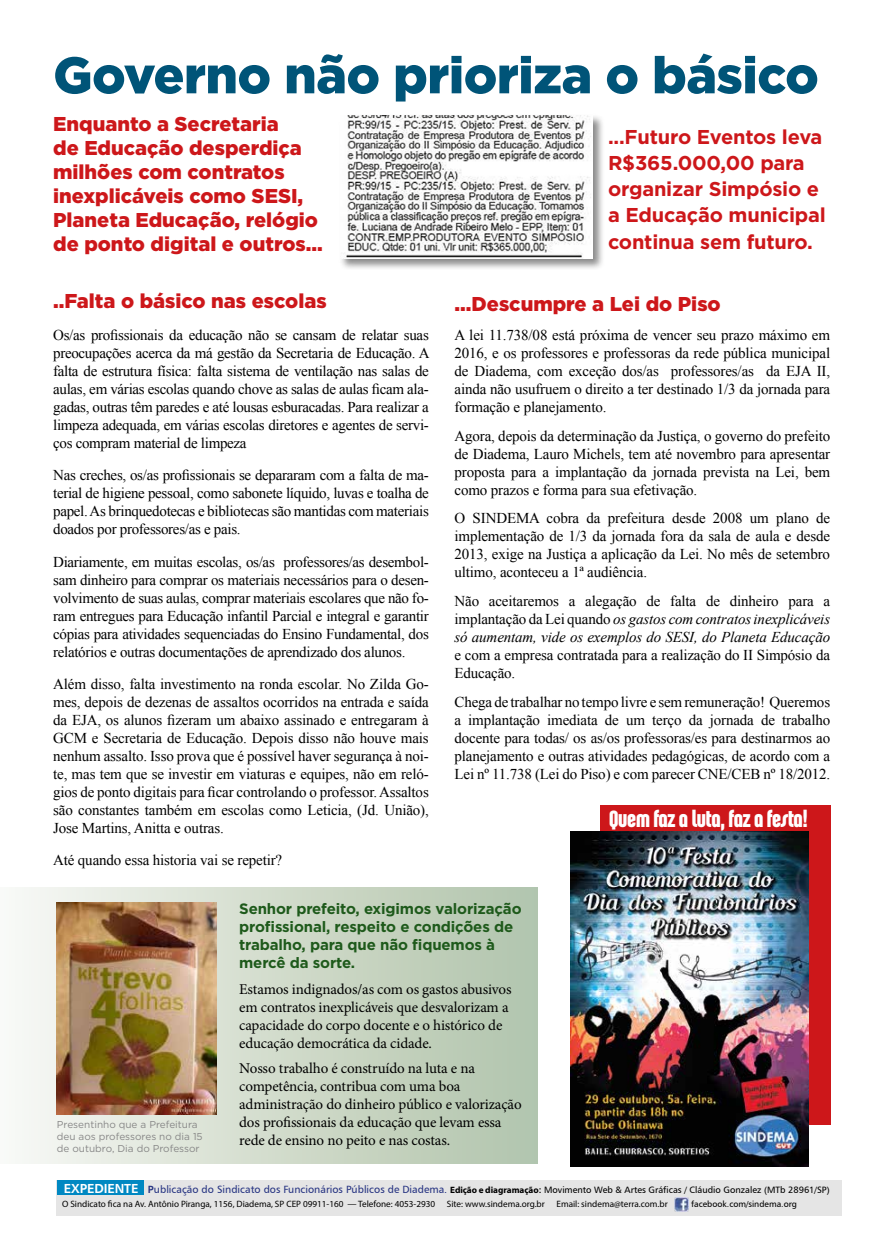
<style>
.page{position:relative;width:886px;height:1241px;background:#fff}
.page>*{position:absolute;margin:0;border:0;box-sizing:border-box;transform-origin:0 0}
.t1{font:900 51.25px "Gotham";letter-spacing:-.01em;color:#005478}
.t2{font:25px "Chalet Comprime Hong Kong Seventy";letter-spacing:-.01em;color:#fff}
.t3{font:900 20px/24px "Gotham";color:#cd171a}
.t4{font:700 20px/26.2px "Gotham";letter-spacing:-.01em;color:#cd171a}
.t5{font:15px/18px "Times New Roman";letter-spacing:-.01em;color:#000;text-align:justify}
.t6{font:15px/18px "Minion Pro";letter-spacing:-.01em;color:#000}
.t7{font:italic 15px/18px "Times New Roman";letter-spacing:-.01em;color:#000;text-align:justify}
.t8{font:700 15px/18px "Gotham";letter-spacing:-.01em;color:#1e5a1b}
.t9{font:13.12px "Humanist 777 BT Bold B";letter-spacing:-.01em;color:#fff}
.t10{font:10px/12px "Gotham";color:#878787}
.t11{font:9.12px "Myriad Pro";color:#000}
.t12{font:9.12px "Humanist 777 BT Roman B";color:#000}
.t13{font:8.62px "Humanist 777 BT Roman B";color:#000}
.s1{font-style:normal}
.s2{font-family:"Humanist 777 BT Bold B";font-size:10.5px;color:#283583}
.s3{font-size:10.5px;color:#283583}
.s4{font-family:"Myriad Pro";font-weight:700}
.s5{font-family:"Humanist 777 BT Bold B"}
</style>
<div class="page">
<div style="left:600px;top:804px;width:230px;height:320px;background:#cd171a"></div>
<div style="left:0;top:886px;width:538px;height:277px;background:linear-gradient(to right,#f5f3ef,#b1c4ab)"></div>
<div style="left:56px;top:1179px;width:786px;height:35px;background:#e5e5e5"></div>
<div style="left:57px;top:1179px;width:87px;height:15px;background:#0088c2"></div>
<img style="left:674px;top:1197px;width:14px;height:14px">
<div style="left:338px;top:113px;width:266px;height:157px;background:#000;opacity:.46"></div>
<img style="left:340px;top:115px;width:253px;height:144px">
<img style="left:57px;top:901px;width:159px;height:213px">
<img style="left:570px;top:831px;width:239px;height:335px">
<h1 class="t1" style="left:53px;top:40px;width:767px">Governo não prioriza o básico</h1>
<h3 class="t3" style="left:53px;top:112px;width:271px">Enquanto a Secretaria<br>de Educação desperdiça milhões com contratos inexplicáveis como SESI,<br>Planeta Educação, relógio de ponto digital e outros...</h3>
<h3 class="t3" style="left:53px;top:288px;width:275px">..Falta o básico nas escolas</h3>
<p class="t5" style="left:53px;top:326px;width:378px">Os/as profissionais da educação não se cansam de relatar suas preocupações acerca da má gestão da Secretaria de Educação. A falta de estrutura física: falta sistema de ventilação nas salas de aulas, em várias escolas quando chove as salas de aulas ficam ala&shy;gadas, outras têm paredes e até lousas esburacadas. Para realizar a limpeza adequada, em várias escolas diretores e agentes de servi&shy;ços compram material de limpeza</p>
<p class="t5" style="left:53px;top:466px;width:377px">Nas creches, os/as profissionais se depararam com a falta de ma&shy;terial de higiene pessoal, como sabonete líquido, luvas e toalha de papel.As brinquedotecas e bibliotecas são mantidas com materiais doados por professores/as e pais.</p>
<p class="t5" style="left:53px;top:552px;width:377px">Diariamente, em muitas escolas, os/as professores/as desembol&shy;sam dinheiro para comprar os materiais necessários para o desen&shy;volvimento de suas aulas, comprar materiais escolares que não fo&shy;ram entregues para Educação infantil Parcial e integral e garantir cópias para atividades sequenciadas do Ensino Fundamental, dos relatórios e outras documentações de aprendizado dos alunos.</p>
<p class="t5" style="left:53px;top:674px;width:377px">Além disso, falta investimento na ronda escolar. No Zilda Go&shy;mes, depois de dezenas de assaltos ocorridos na entrada e saída da EJA, os alunos fizeram um abaixo assinado e entregaram à GCM e Secretaria de Educação. Depois disso não houve mais nenhum assalto. Isso prova que é possível haver segurança à noi&shy;te, mas tem que se investir em viaturas e equipes, não em reló&shy;gios de ponto digitais para ficar controlando o professor. Assaltos são constantes também em escolas como Leticia, (Jd. União), Jose Martins, Anitta e outras.</p>
<p class="t5" style="left:53px;top:850px;width:231px">Até quando essa historia vai se repetir?</p>
<h3 class="t4" style="left:608px;top:123px;width:219px">...Futuro Eventos leva<br>R$365.000,00 para organizar Simpósio e a Educação municipal continua sem futuro.</h3>
<h3 class="t3" style="left:454px;top:292px;width:268px">...Descumpre a Lei do Piso</h3>
<p class="t5" style="left:454px;top:326px;width:377px">A lei 11.738/08 está próxima de vencer seu prazo máximo em 2016, e os professores e professoras da rede pública municipal de Diadema, com exceção dos/as professores/as da EJA II, ainda não usufruem o direito a ter destinado 1/3 da jornada para formação e planejamento.</p>
<p class="t5" style="left:454px;top:426px;width:377px">Agora, depois da determinação da Justiça, o governo do prefeito de Diadema, Lauro Michels, tem até novembro para apresentar proposta para a implantação da jornada prevista na Lei, bem como prazos e forma para sua efetivação.</p>
<p class="t5" style="left:454px;top:509px;width:377px">O SINDEMA cobra da prefeitura desde 2008 um plano de implementação de 1/3 da jornada fora da sala de aula e desde 2013, exige na Justiça a aplicação da Lei. No mês de setembro ultimo, aconteceu a 1ª audiência.</p>
<p class="t7" style="left:454px;top:591px;width:377px"><span class="s1">Não aceitaremos a alegação de falta de dinheiro para a implantação da Lei quando</span> os gastos com contratos inexplicáveis só aumentam, vide os exemplos do SESI, do Planeta Educação</p>
<p class="t5" style="left:454px;top:645px;width:377px">e com a empresa contratada para a realização do II Simpósio da<br>Educação.</p>
<p class="t5" style="left:454px;top:692px;width:377px">Chega de trabalhar no tempo livre e sem remuneração! Queremos a implantação imediata de um terço da jornada de trabalho docente para todas/ os as/os professoras/es para destinarmos ao planejamento e outras atividades pedagógicas, de acordo com a Lei nº 11.738 (Lei do Piso) e com parecer CNE/CEB nº 18/2012.</p>
<h2 class="t2" style="left:609px;top:803px;width:200px">Quem faz a luta, faz a festa!</h2>
<p class="t10" style="left:57px;top:1117px;width:147px">Presentinho que a Prefeitura deu aos professores no dia 15 de outubro, Dia do Professor</p>
<p class="t8" style="left:239px;top:899px;width:284px">Senhor prefeito, exigimos valorização profissional, respeito e condições de trabalho, para que não fiquemos à mercê da sorte.</p>
<p class="t6" style="left:239px;top:980px;width:274px">Estamos indignados/as com os gastos abusivos em contratos inexplicáveis que desvalorizam a capacidade do corpo docente e o histórico de educação democrática da cidade.</p>
<p class="t6" style="left:239px;top:1059px;width:284px">Nosso trabalho é construído na luta e na competência, contribua com uma boa administração do dinheiro público e valorização dos profissionais da educação que levam essa rede de ensino no peito e nas costas.</p>
<p class="t9" style="left:64px;top:1179px;width:76px">EXPEDIENTE</p>
<p class="t12" style="left:148px;top:1183px;width:683px"><span class="s2">P</span><span class="s3">ublicação do Sindicato dos Funcionários Públicos de Diadema.</span> <span class="s4">Edição e diagramação</span><span class="s5">:</span> Movimento Web &amp; Artes Gráficas / Cláudio Gonzalez (MTb 28961/SP)</p>
<p class="t11" style="left:62px;top:1198px;width:375px">O Sindicato fica na Av. Antônio Piranga, 1156, Diadema, SP CEP 09911-160 — Telefone: 4053-2930</p>
<p class="t11" style="left:447px;top:1198px;width:99px">Site: www.sindema.org.br</p>
<p class="t11" style="left:556px;top:1198px;width:113px">Email: sindema@terra.com.br</p>
<p class="t13" style="left:691px;top:1198px;width:107px">facebook.com/sindema.org</p>
</div>
